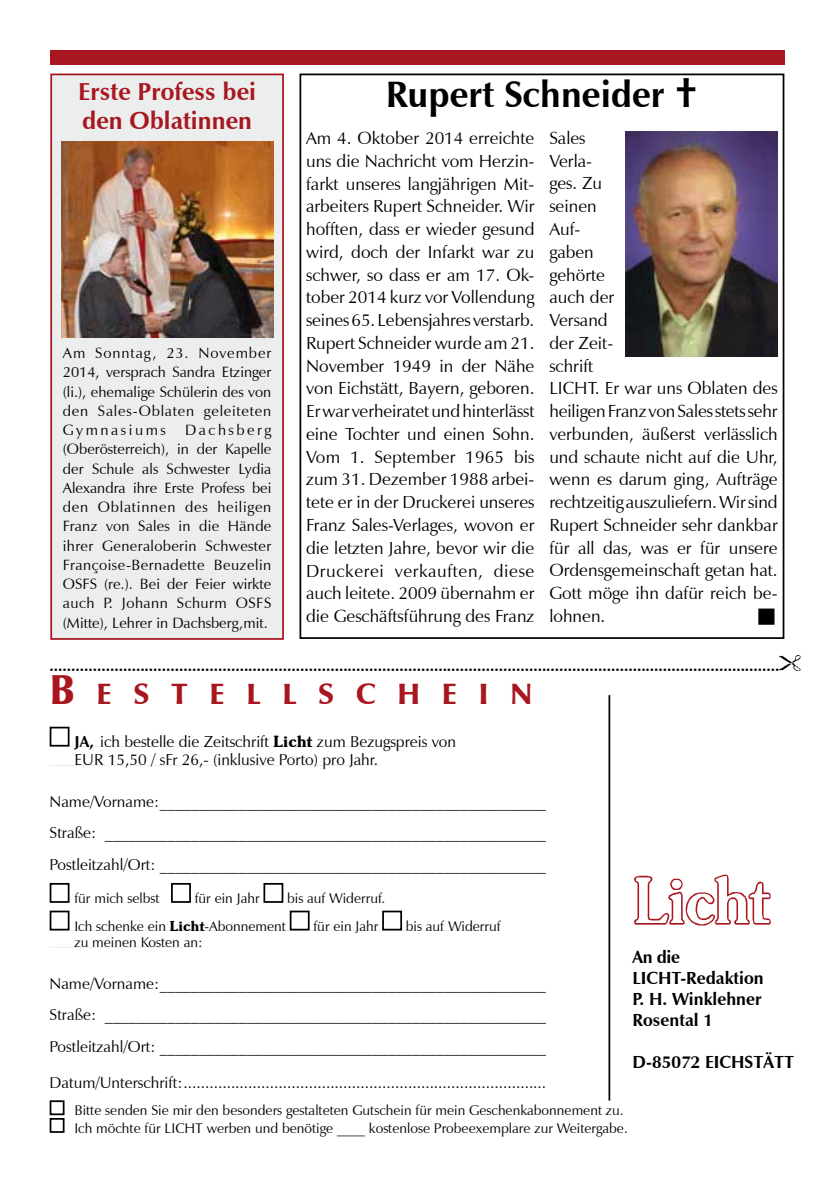
<style>
.page{position:relative;width:834px;height:1201px;background:#fff}
.page>*{position:absolute;margin:0;border:0;box-sizing:border-box;transform-origin:0 0}
.t1{font:700 36.75px "Zapf Humanist 601 BT";color:#000}
.t2{font:900 29.4px "Zapf Humanist 601 BT";letter-spacing:.745em;color:#a8161f}
.t3{font:700 24.5px/29.4px "Zapf Humanist 601 BT";color:#a8161f}
.t4{font:17.5px/22.8px "Zapf Humanist 601 BT";color:#000;text-align:justify}
.t5{font:700 17.5px/21px "Zapf Humanist 601 BT";color:#000}
.t6{font:17.5px "Zapf Dingbats IT Cby BT";color:#000}
.t7{font:15.75px/31.5px "Zapf Humanist 601 BT";color:#000;text-align:justify}
.t8{font:700 15.75px "Zapf Humanist 601 BT";color:#000}
.t9{font:14.88px/19.2px "Zapf Humanist 601 BT";letter-spacing:.03em;color:#000;text-align:justify}
.t10{font:14px/17.7px "Zapf Humanist 601 BT";color:#000}
.s1{font-size:42px}
.s2{font-weight:700}
.s3{font-family:"Souvenir IT Cby BT";font-weight:600}
</style>
<div class="page">
<div style="left:50px;top:50px;width:734px;height:14px;background:#a8161f"></div>
<div style="left:50px;top:74px;width:234px;height:566px;background:#eceded;border:2px solid #a8161f"></div>
<img style="left:634px;top:874px;width:136px;height:52px">
<hr style="left:608px;top:695px;width:2px;height:405px;background:#000">
<hr style="left:50px;top:746px;width:406px;height:1px;background:#eceded">
<hr style="left:50px;top:765px;width:328px;height:1px;background:#eceded">
<hr style="left:50px;top:930px;width:450px;height:1px;background:#eceded">
<hr style="left:50px;top:947px;width:153px;height:1px;background:#eceded">
<img style="left:779px;top:655px;width:21px;height:16px">
<div style="left:50px;top:726px;width:19px;height:20px;border:2px solid #000"></div>
<div style="left:50px;top:883px;width:19px;height:19px;border:2px solid #000"></div>
<div style="left:171px;top:883px;width:20px;height:19px;border:2px solid #000"></div>
<div style="left:263px;top:883px;width:20px;height:19px;border:2px solid #000"></div>
<div style="left:50px;top:910px;width:19px;height:20px;border:2px solid #000"></div>
<div style="left:290px;top:910px;width:19px;height:20px;border:2px solid #000"></div>
<div style="left:382px;top:910px;width:20px;height:20px;border:2px solid #000"></div>
<div style="left:50px;top:1100px;width:14px;height:15px;border:2px solid #000"></div>
<div style="left:50px;top:1118px;width:14px;height:14px;border:2px solid #000"></div>
<div style="left:299px;top:74px;width:485px;height:565px;border:2px solid #000"></div>
<img style="left:625px;top:132px;width:152px;height:225px">
<img style="left:61px;top:141px;width:212px;height:196px">
<h3 class="t3" style="left:78px;top:76px;width:179px">Erste Profess bei den Oblatinnen</h3>
<p class="t9" style="left:63px;top:343px;width:210px">Am Sonntag, 23. November 2014, versprach Sandra Etzinger (li.), ehemalige Schülerin des von den Sales-Oblaten geleiteten Gymnasiums</p>
<p class="t9" style="left:63px;top:420px;width:210px;text-indent:122px">Dachsberg (Oberösterreich), in der Kapelle der Schule als Schwester Lydia Alexandra ihre Erste Profess bei den Oblatinnen des heiligen Franz von Sales in die Hände ihrer Generaloberin Schwester Françoise-Bernadette Beuzelin OSFS (re.). Bei der Feier wirkte auch P. Johann Schurm OSFS (Mitte), Lehrer in Dachsberg,mit.</p>
<h1 class="t1" style="left:386px;top:72px;width:313px">Rupert Schneider <span class="s1">†</span></h1>
<p class="t4" style="left:306px;top:127px;width:230px">Am 4. Oktober 2014 erreichte uns die Nachricht vom Herzin&shy;farkt unseres langjährigen Mit&shy;arbeiters Rupert Schneider. Wir hofften, dass er wieder gesund wird, doch der Infarkt war zu schwer, so dass er am 17. Ok&shy;tober 2014 kurz vor Vollendung seines 65. Lebensjahres verstarb.<br>Rupert Schneider wurde am 21.<br>November 1949 in der Nähe von Eichstätt, Bayern, geboren.<br>Er war verheiratet und hinterlässt eine Tochter und einen Sohn.<br>Vom 1. September 1965 bis zum 31. Dezember 1988 arbei&shy;tete er in der Druckerei unseres Franz Sales-Verlages, wovon er die letzten Jahre, bevor wir die Druckerei verkauften, diese auch leitete. 2009 übernahm er die Geschäftsführung des Franz</p>
<p class="t4" style="left:549px;top:127px;width:230px;text-align:left">Sales<br>Verla-<br>ges. Zu<br>seinen<br>Auf-<br>gaben<br>gehörte<br>auch der<br>Versand<br>der Zeit-<br>schrift<br>LICHT. Er war uns Oblaten des heiligen Franz von Sales stets sehr verbunden, äußerst verlässlich und schaute nicht auf die Uhr, wenn es darum ging, Aufträge rechtzeitig auszuliefern. Wir sind<br>Rupert Schneider sehr dankbar für all das, was er für unsere<br>Ordensgemeinschaft getan hat.<br>Gott möge ihn dafür reich be&shy;lohnen.</p>
<p class="t6" style="left:757px;top:608px;width:19px">■</p>
<p class="t8" style="left:50px;top:655px;width:731px">.........................................................................................................................................................................</p>
<h2 class="t2" style="left:50px;top:675px;width:484px"><span class="s1">B</span>ESTELLSCHEIN</h2>
<p class="t7" style="left:74px;top:731px;width:383px;line-height:18.9px"><span class="s2">JA,</span> ich bestelle die Zeitschrift <span class="s3">Licht</span> zum Bezugspreis von<br>EUR 15,50 / sFr 26,- (inklusive Porto) pro Jahr.</p>
<p class="t7" style="left:50px;top:785px;width:498px">Name/Vorname:_________________________________________________ Straße: ________________________________________________________ Postleitzahl/Ort: _________________________________________________</p>
<p class="t10" style="left:74px;top:889px;width:87px">für mich selbst</p>
<p class="t10" style="left:195px;top:889px;width:66px">für ein Jahr</p>
<p class="t10" style="left:287px;top:889px;width:100px">bis auf Widerruf.</p>
<p class="t10" style="left:74px;top:916px;width:213px">Ich schenke ein <span class="s3">Licht</span>-Abonnement</p>
<p class="t10" style="left:313px;top:916px;width:66px">für ein Jahr</p>
<p class="t10" style="left:406px;top:916px;width:96px">bis auf Widerruf</p>
<p class="t10" style="left:74px;top:933px;width:130px">zu meinen Kosten an:</p>
<p class="t7" style="left:50px;top:967px;width:498px">Name/Vorname:_________________________________________________ Straße: ________________________________________________________ Postleitzahl/Ort: _________________________________________________</p>
<p class="t7" style="left:50px;top:1066px;width:498px">Datum/Unterschrift:....................................................................................</p>
<p class="t10" style="left:74px;top:1101px;width:554px">Bitte senden Sie mir den besonders gestalteten Gutschein für mein Geschenkabonnement zu.<br>Ich möchte für LICHT werben und benötige ____ kostenlose Probeexemplare zur Weitergabe.</p>
<p class="t5" style="left:632px;top:946px;width:133px">An die<br>LICHT-Redaktion<br>P. H. Winklehner<br>Rosental 1</p>
<p class="t5" style="left:632px;top:1051px;width:163px">D-85072 EICHSTÄTT</p>
</div>
